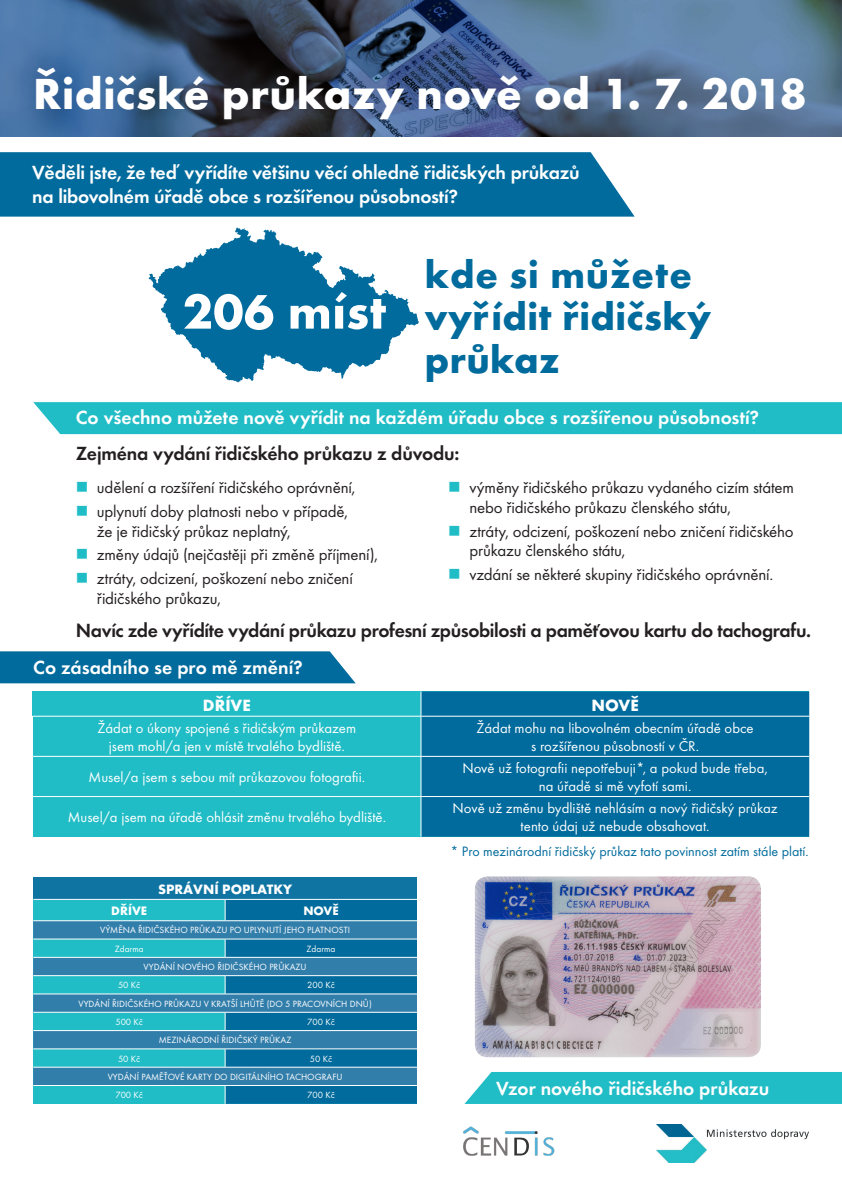
<style>
.page{position:relative;width:842px;height:1191px;background:#fff}
.page>*{position:absolute;margin:0;border:0;box-sizing:border-box;transform-origin:0 0}
.t1{font:700 50.3px "Futura TCE";letter-spacing:.01em;color:#fff}
.t2{font:700 45.1px "Futura TCE";letter-spacing:.01em;color:#fff}
.t3{font:700 39.6px/42px "Futura TCE";letter-spacing:.01em;color:#006b9c}
.t4{font:600 19.7px/24px "Futura TCE";letter-spacing:-.005em;color:#fff}
.t5{font:600 19.7px "Futura TCE";letter-spacing:-.02em;color:#231f20}
.t6{font:16.9px/19.7px "Futura TCE";letter-spacing:-.01em;color:#231f20}
.t7{font:700 16.9px "Futura TCE";color:#fff}
.t8{font:14.8px/17.8px "Futura TCE";color:#fff;text-align:center}
.t9{font:14.1px "Futura TCE";color:#006b9c}
.t10{font:700 14px "Futura TCE";color:#fff}
.t11{font:700 12.7px "Futura TCE";color:#fff}
.t12{font:9.4px/18.3px "Futura TCE";color:#fff}
.s1{color:#21bdc6}
</style>
<div class="page">
<div style="left:0;top:152px;width:635px;height:65px;background:#006b9c"></div>
<div style="left:33px;top:402px;width:809px;height:32px;background:#21bdc6"></div>
<div style="left:464px;top:1072px;width:378px;height:32px;background:#21bdc6"></div>
<img style="left:0;top:0;width:842px;height:137px">
<img style="left:656px;top:1124px;width:153px;height:38px">
<img style="left:463px;top:1126px;width:92px;height:30px">
<div style="left:0;top:651px;width:356px;height:32px;background:#006b9c"></div>
<svg style="left:148px;top:228px;width:271px;height:154px;fill:#006b9c"></svg>
<div style="left:33px;top:691px;width:776px;height:146px;background:#21bdc6"></div>
<div style="left:422px;top:691px;width:387px;height:145px;background:#006b9c"></div>
<hr style="left:33px;top:756px;width:388px;height:1px;background:#fff">
<hr style="left:421px;top:756px;width:388px;height:1px;background:#fff">
<hr style="left:33px;top:796px;width:388px;height:1px;background:#fff">
<hr style="left:421px;top:796px;width:388px;height:1px;background:#fff">
<hr style="left:33px;top:716px;width:388px;height:1px;background:#fff">
<hr style="left:421px;top:716px;width:388px;height:1px;background:#fff">
<svg style="left:421px;top:691px;width:1px;height:25px"></svg>
<hr style="left:421px;top:716px;width:1px;height:40px;background:#fff">
<hr style="left:421px;top:756px;width:1px;height:40px;background:#fff">
<hr style="left:421px;top:797px;width:1px;height:39px;background:#fff">
<div style="left:33px;top:877px;width:384px;height:226px;background:#21bdc6"></div>
<div style="left:33px;top:877px;width:384px;height:22px;background:#1074a3"></div>
<svg style="left:33px;top:921px;width:192px;height:164px;fill:#327eab"></svg>
<hr style="left:33px;top:920px;width:192px;height:1px;background:#fff">
<hr style="left:33px;top:938px;width:192px;height:1px;background:#fff">
<hr style="left:33px;top:957px;width:192px;height:1px;background:#fff">
<hr style="left:33px;top:975px;width:192px;height:1px;background:#fff">
<hr style="left:33px;top:993px;width:192px;height:1px;background:#fff">
<hr style="left:33px;top:1012px;width:192px;height:1px;background:#fff">
<hr style="left:33px;top:1030px;width:192px;height:1px;background:#fff">
<hr style="left:33px;top:1048px;width:192px;height:1px;background:#fff">
<hr style="left:33px;top:1066px;width:192px;height:1px;background:#fff">
<hr style="left:33px;top:1085px;width:192px;height:1px;background:#fff">
<svg style="left:225px;top:900px;width:192px;height:203px;background:#237ba7"></svg>
<hr style="left:33px;top:899px;width:192px;height:1px;background:#fff">
<hr style="left:225px;top:899px;width:192px;height:1px;background:#fff">
<img style="left:475px;top:876px;width:286px;height:181px">
<p class="t2" style="left:33px;top:66px;width:775px">Řidičské průkazy nově od 1. 7. 2018</p>
<p class="t4" style="left:32px;top:160px;width:549px">Věděli jste, že teď vyřídíte většinu věcí ohledně řidičských průkazů na libovolném úřadě obce s rozšířenou působností?</p>
<p class="t1" style="left:183px;top:281px;width:205px">206 míst</p>
<p class="t3" style="left:425px;top:253px;width:288px">kde si můžete vyřídit řidičský průkaz</p>
<p class="t4" style="left:76px;top:406px;width:685px">Co všechno můžete nově vyřídit na každém úřadu obce s rozšířenou působností?</p>
<p class="t5" style="left:76px;top:441px;width:385px">Zejména vydání řidičského průkazu z důvodu:</p>
<p class="t6" style="left:76px;top:477px;width:281px"><span class="s1">■</span> udělení a rozšíření řidičského oprávnění,</p>
<p class="t6" style="left:97px;top:501px;width:253px;text-indent:-21px"><span class="s1">■</span> uplynutí doby platnosti nebo v případě, že je řidičský průkaz neplatný,</p>
<p class="t6" style="left:76px;top:545px;width:304px"><span class="s1">■</span> změny údajů (nejčastěji při změně příjmení),</p>
<p class="t6" style="left:97px;top:568px;width:257px;text-indent:-21px"><span class="s1">■</span> ztráty, odcizení, poškození nebo zničení řidičského průkazu,</p>
<p class="t6" style="left:469px;top:477px;width:326px;text-indent:-21px"><span class="s1">■</span> výměny řidičského průkazu vydaného cizím státem nebo řidičského průkazu členského státu,</p>
<p class="t6" style="left:469px;top:521px;width:326px;text-indent:-21px"><span class="s1">■</span> ztráty, odcizení, poškození nebo zničení řidičského průkazu členského státu,</p>
<p class="t6" style="left:448px;top:564px;width:327px"><span class="s1">■</span> vzdání se některé skupiny řidičského oprávnění.</p>
<p class="t5" style="left:76px;top:619px;width:737px">Navíc zde vyřídíte vydání průkazu profesní způsobilosti a paměťovou kartu do tachografu.</p>
<p class="t4" style="left:33px;top:655px;width:271px">Co zásadního se pro mě změní?</p>
<p class="t7" style="left:203px;top:694px;width:49px">DŘÍVE</p>
<p class="t7" style="left:592px;top:694px;width:49px">NOVĚ</p>
<p class="t8" style="left:98px;top:719px;width:260px">Žádat o úkony spojené s řidičským průkazem jsem mohl/a jen v místě trvalého bydliště.</p>
<p class="t8" style="left:477px;top:719px;width:279px">Žádat mohu na libovolném obecním úřadě obce s rozšířenou působností v ČR.</p>
<p class="t8" style="left:89px;top:768px;width:278px">Musel/a jsem s sebou mít průkazovou fotografii.</p>
<p class="t8" style="left:462px;top:759px;width:307px">Nově už fotografii nepotřebuji*, a pokud bude třeba, na úřadě si mě vyfotí sami.</p>
<p class="t8" style="left:68px;top:808px;width:320px">Musel/a jsem na úřadě ohlásit změnu trvalého bydliště.</p>
<p class="t8" style="left:453px;top:799px;width:326px">Nově už změnu bydliště nehlásím a nový řidičský průkaz tento údaj už nebude obsahovat.</p>
<p class="t10" style="left:158px;top:880px;width:136px">SPRÁVNÍ POPLATKY</p>
<p class="t11" style="left:111px;top:903px;width:37px">DŘÍVE</p>
<p class="t11" style="left:303px;top:903px;width:37px">NOVĚ</p>
<p class="t12" style="left:115px;top:921px;width:237px;text-indent:-15px">VÝMĚNA ŘIDIČSKÉHO PRŮKAZU PO UPLYNUTÍ JEHO PLATNOSTI<br>Zdarma</p>
<p class="t12" style="left:307px;top:939px;width:30px">Zdarma</p>
<p class="t12" style="left:144px;top:957px;width:164px">VYDÁNÍ NOVÉHO ŘIDIČSKÉHO PRŮKAZU</p>
<p class="t12" style="left:118px;top:976px;width:24px">50 Kč</p>
<p class="t12" style="left:307px;top:976px;width:29px">200 Kč</p>
<p class="t12" style="left:78px;top:994px;width:295px">VYDÁNÍ ŘIDIČSKÉHO PRŮKAZU V KRATŠÍ LHŮTĚ (DO 5 PRACOVNÍCH DNŮ)</p>
<p class="t12" style="left:115px;top:1012px;width:29px">500 Kč</p>
<p class="t12" style="left:307px;top:1012px;width:29px">700 Kč</p>
<p class="t12" style="left:159px;top:1030px;width:134px">MEZINÁRODNÍ ŘIDIČSKÝ PRŮKAZ</p>
<p class="t12" style="left:118px;top:1049px;width:24px">50 Kč</p>
<p class="t12" style="left:310px;top:1049px;width:24px">50 Kč</p>
<p class="t12" style="left:108px;top:1067px;width:236px">VYDÁNÍ PAMĚŤOVÉ KARTY DO DIGITÁLNÍHO TACHOGRAFU</p>
<p class="t12" style="left:115px;top:1085px;width:29px">700 Kč</p>
<p class="t12" style="left:307px;top:1085px;width:29px">700 Kč</p>
<p class="t9" style="left:450px;top:843px;width:360px">* Pro mezinárodní řidičský průkaz tato povinnost zatím stále platí.</p>
<p class="t4" style="left:496px;top:1076px;width:275px">Vzor nového řidičského průkazu</p>
</div>
